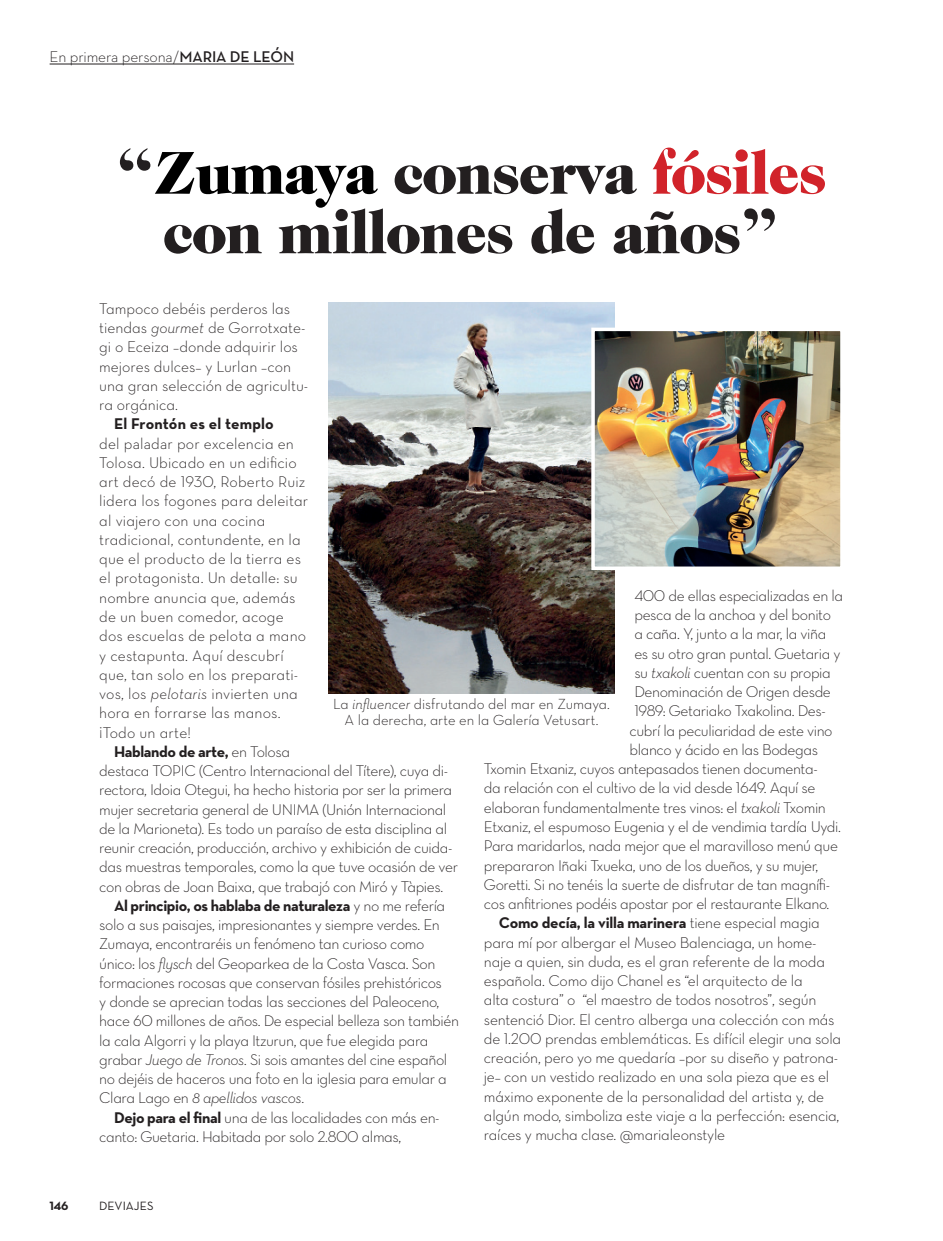
<style>
.page{position:relative;width:943px;height:1241px;background:#fff}
.page>*{position:absolute;margin:0;border:0;box-sizing:border-box;transform-origin:0 0}
.t1{font:900 61.25px/59.5px "Caslon 224 Std";letter-spacing:-.025em;color:#231f20;text-align:center}
.t2{font:15.75px/19.2px "Neutra Text Light Alt";letter-spacing:-.025em;color:#231f20}
.t3{font:15.75px/19.2px "Neutra Text Light Alt";letter-spacing:.01em;color:#231f20}
.t4{font:15.75px/19.2px "Neutra Text Light Alt";color:#231f20}
.t5{font:700 15.75px "Neutra Text";letter-spacing:-.025em;color:#231f20}
.t6{font:300 15.75px "Neutra Text";letter-spacing:-.01em;color:#231f20}
.t7{font:italic 300 15.75px "Neutra Text";letter-spacing:-.025em;color:#231f20}
.t8{font:700 15.75px "Neutra Text";letter-spacing:.01em;color:#231f20}
.t9{font:14.88px/16.6px "Neutra Text Light Alt";color:#231f20;text-align:center}
.t10{font:12.25px "Neutra Text";color:#231f20}
.t11{font:12.25px "Neutra Text Bold Fractions";color:#231f20}
.s1{font-weight:600}
.s2{color:#000}
.s3{color:#d1232a}
.s4{font-family:"Neutra Text";font-weight:300;font-style:italic}
.s5{font-family:"Neutra Text";font-weight:300}
.s6{font-family:"Neutra Text Light Alt";font-weight:400}
.s7{font-family:"Neutra Text Light Alt";font-weight:400;font-style:normal}
.s8{font-family:"Neutra Text";font-weight:700}
</style>
<div class="page">
<hr style="left:50px;top:64px;width:244px;height:1px;background:#231f20">
<img style="left:328px;top:303px;width:286px;height:390px">
<img style="left:596px;top:332px;width:242px;height:233px">
<div style="left:591px;top:327px;width:252px;height:243px;border:4px solid #fff"></div>
<p class="t6" style="left:50px;top:47px;width:246px">En primera persona/<span class="s1">MARIA DE LEÓN</span></p>
<h1 class="t1" style="left:115px;top:142px;width:713px">“<span class="s2">Zumaya</span> conserva <span class="s3">fósiles </span>con millones de años”</h1>
<p class="t4" style="left:99px;top:298px;width:210px">Tampoco debéis perderos las tiendas <span class="s4">gourmet</span> de Gorrotxate&shy;gi o Eceiza –donde adquirir los mejores dulces– y Lurlan –con una gran selección de agricultu&shy;ra orgánica.</p>
<p class="t8" style="left:114px;top:414px;width:161px">El Frontón es el templo</p>
<p class="t3" style="left:99px;top:433px;width:210px"><span class="s5">del paladar</span> por excelencia en<br>Tolosa. Ubicado en un edificio art decó de 1930, Roberto Ruiz lidera los fogones para deleitar al viajero con una cocina tradicional, contundente, en la que el producto de la tierra es el protagonista. Un detalle: su nombre anuncia que, además de un buen comedor, acoge dos escuelas de pelota a mano y cestapunta. Aquí descubrí que, tan solo en los preparati&shy;vos, los <span class="s4">pelotaris</span> invierten una hora en forrarse las manos. ¡Todo un arte!</p>
<p class="t5" style="left:114px;top:741px;width:177px">Hablando de arte, <span class="s6">en Tolosa</span></p>
<p class="t2" style="left:99px;top:760px;width:360px">destaca TOPIC (Centro Internacional del Títere), cuya di&shy;rectora, Idoia Otegui, ha hecho historia por ser la primera mujer secretaria general de UNIMA (Unión Internacional de la Marioneta). Es todo un paraíso de esta disciplina al reunir creación, producción, archivo y exhibición de cuida&shy;das muestras temporales, como la que tuve ocasión de ver con obras de Joan Baixa, que trabajó con Miró y Tàpies.</p>
<p class="t5" style="left:114px;top:895px;width:332px">Al principio, os hablaba de naturaleza <span class="s6">y no me refería</span></p>
<p class="t2" style="left:99px;top:914px;width:361px">solo a sus paisajes, impresionantes y siempre verdes. En Zumaya, encontraréis un fenómeno tan curioso como único: los <span class="s4">flysch</span> del Geoparkea de la Costa Vasca. Son formaciones rocosas que conservan fósiles prehistóricos<br>y donde se aprecian todas las secciones del Paleoceno, hace 60 millones de años. <span class="s5">De especial belleza</span> son también la cala Algorri y la playa Itzurun, que fue elegida para grabar <span class="s4">Juego de Tronos.</span> Si sois amantes del cine español no dejéis de haceros una foto en la iglesia para emular a</p>
<p class="t7" style="left:99px;top:1088px;width:206px"><span class="s7">Clara Lago en</span> 8 apellidos vascos<span class="s7">.</span></p>
<p class="t2" style="left:99px;top:1107px;width:342px;text-indent:15px"><span class="s8">Dejo para el final</span> una de las localidades con más en&shy;canto: Guetaria. Habitada por solo 2.800 almas,</p>
<p class="t2" style="left:634px;top:585px;width:210px">400 de ellas especializadas en la</p>
<p class="t2" style="left:634px;top:604px;width:198px">pesca de la anchoa y del bonito</p>
<p class="t2" style="left:634px;top:624px;width:193px">a caña. Y, junto a la mar, la viña</p>
<p class="t2" style="left:634px;top:643px;width:208px">es su otro gran puntal. Guetaria y</p>
<p class="t2" style="left:634px;top:662px;width:198px">su <span class="s4">txakoli</span> cuentan con su propia</p>
<p class="t2" style="left:634px;top:681px;width:198px">Denominación de Origen desde</p>
<p class="t2" style="left:634px;top:701px;width:193px">1989: Getariako Txakolina. Des-</p>
<p class="t2" style="left:629px;top:720px;width:205px">cubrí la peculiaridad de este vino</p>
<p class="t2" style="left:629px;top:739px;width:190px">blanco y ácido en las Bodegas</p>
<p class="t2" style="left:484px;top:758px;width:335px">Txomin Etxaniz, cuyos antepasados tienen documenta-</p>
<p class="t2" style="left:484px;top:778px;width:333px">da relación con el cultivo de la vid desde 1649. Aquí se</p>
<p class="t2" style="left:484px;top:797px;width:343px">elaboran fundamentalmente tres vinos: el <span class="s4">txakoli</span> Txomin</p>
<p class="t2" style="left:484px;top:816px;width:358px">Etxaniz, el espumoso Eugenia y el de vendimia tardía Uydi.</p>
<p class="t2" style="left:484px;top:835px;width:355px">Para maridarlos, nada mejor que el maravilloso menú que</p>
<p class="t2" style="left:484px;top:855px;width:336px">prepararon Iñaki Txueka, uno de los dueños, y su mujer,</p>
<p class="t2" style="left:484px;top:874px;width:348px">Goretti. Si no tenéis la suerte de disfrutar de tan magnífi-</p>
<p class="t2" style="left:484px;top:893px;width:347px">cos anfitriones podéis apostar por el restaurante Elkano.</p>
<p class="t5" style="left:499px;top:912px;width:322px">Como decía, la villa marinera <span class="s6">tiene especial magia</span></p>
<p class="t2" style="left:484px;top:932px;width:359px">para mí por albergar el Museo Balenciaga, un home&shy;naje a quien, sin duda, es el gran referente de la moda española. Como dijo Chanel es “el arquitecto de la<br>alta costura” o “el maestro de todos nosotros”, según sentenció Dior. El centro alberga una colección con más de 1.200 prendas emblemáticas. Es difícil elegir una sola creación, pero yo me quedaría –por su diseño y patrona&shy;je– con un vestido realizado en una sola pieza que es el máximo exponente de la personalidad del artista y, de algún modo, simboliza este viaje a la perfección: esencia, raíces y mucha clase. @marialeonstyle</p>
<p class="t9" style="left:333px;top:695px;width:278px">La <span class="s4">influencer</span> disfrutando del mar en Zumaya.<br>A la derecha, arte en la Galería Vetusart.</p>
<p class="t11" style="left:50px;top:1200px;width:20px">146</p>
<p class="t10" style="left:99px;top:1198px;width:56px">DEVIAJES</p>
</div>
